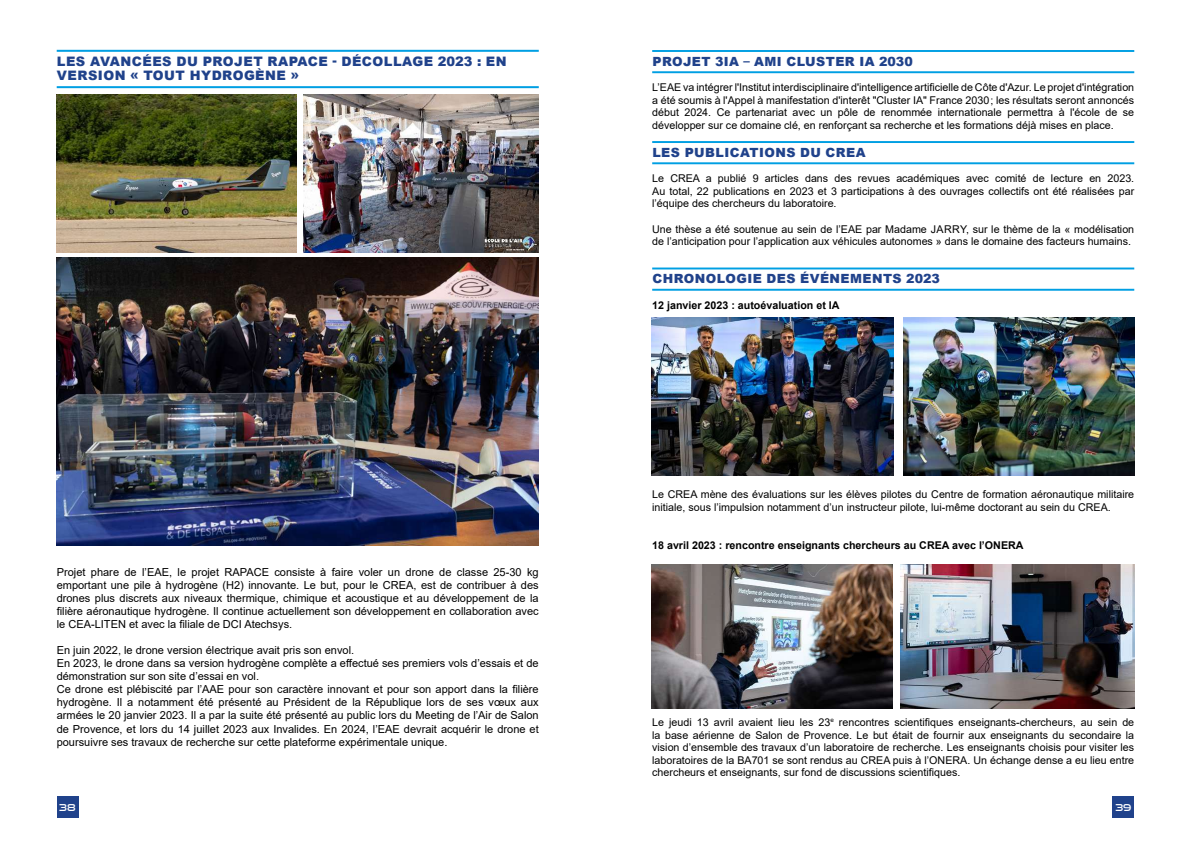
<style>
.page{position:relative;width:1191px;height:842px;background:#fff}
.page>*{position:absolute;margin:0;border:0;box-sizing:border-box;transform-origin:0 0}
.t1{font:900 13px/14.4px "Arial";letter-spacing:.035em;color:#20428b}
.t2{font:900 12.6px "Arial";letter-spacing:.035em;color:#20428b}
.t3{font:11px/13px "Arial";color:#000;text-align:justify}
.t4{font:10.7px/12.6px "Arial";color:#000;text-align:justify}
.t5{font:700 10.7px "Arial";color:#000}
.t6{font:9.6px "Good Times Rg";color:#fff}
</style>
<div class="page">
<div style="left:57px;top:797px;width:21px;height:21px;background:#20428b"></div>
<div style="left:1112px;top:797px;width:22px;height:21px;background:#20428b"></div>
<hr style="left:57px;top:50px;width:482px;height:2px;background:#009fe3">
<hr style="left:57px;top:86px;width:482px;height:2px;background:#009fe3">
<hr style="left:652px;top:50px;width:482px;height:2px;background:#009fe3">
<hr style="left:652px;top:71px;width:482px;height:2px;background:#009fe3">
<hr style="left:652px;top:141px;width:482px;height:2px;background:#009fe3">
<hr style="left:652px;top:162px;width:482px;height:2px;background:#009fe3">
<hr style="left:652px;top:268px;width:482px;height:1px;background:#009fe3">
<hr style="left:652px;top:289px;width:482px;height:2px;background:#009fe3">
<img style="left:303px;top:94px;width:236px;height:158px">
<img style="left:57px;top:258px;width:482px;height:288px">
<img style="left:651px;top:317px;width:242px;height:158px">
<img style="left:904px;top:317px;width:230px;height:158px">
<img style="left:652px;top:564px;width:240px;height:145px">
<img style="left:900px;top:564px;width:234px;height:145px">
<img style="left:57px;top:94px;width:239px;height:158px">
<p class="t1" style="left:57px;top:54px;width:451px">LES AVANCÉES DU PROJET RAPACE - DÉCOLLAGE 2023 : EN<br>VERSION « TOUT HYDROGÈNE »</p>
<p class="t3" style="left:57px;top:566px;width:483px">Projet phare de l’EAE, le projet RAPACE consiste à faire voler un drone de classe 25-30 kg emportant une pile à hydrogène (H2) innovante. Le but, pour le CREA, est de contribuer à des drones plus discrets aux niveaux thermique, chimique et acoustique et au développement de la filière aéronautique hydrogène. Il continue actuellement son développement en collaboration avec le CEA-LITEN et avec la filiale de DCI Atechsys.</p>
<p class="t3" style="left:57px;top:644px;width:483px;text-align:left">En juin 2022, le drone version électrique avait pris son envol.<br>En 2023, le drone dans sa version hydrogène complète a effectué ses premiers vols d’essais et de démonstration sur son site d’essai en vol.<br>Ce drone est plébiscité par l’AAE pour son caractère innovant et pour son apport dans la filière hydrogène. Il a notamment été présenté au Président de la République lors de ses vœux aux armées le 20 janvier 2023. Il a par la suite été présenté au public lors du Meeting de l’Air de Salon de Provence, et lors du 14 juillet 2023 aux Invalides. En 2024, l’EAE devrait acquérir le drone et poursuivre ses travaux de recherche sur cette plateforme expérimentale unique.</p>
<p class="t2" style="left:652px;top:52px;width:262px">PROJET 3IA – AMI CLUSTER IA 2030</p>
<p class="t4" style="left:652px;top:81px;width:483px">L’EAE va intégrer l'Institut interdisciplinaire d'intelligence artificielle de Côte d'Azur. Le projet d'intégration a été soumis à l'Appel à manifestation d'interêt "Cluster IA" France 2030; les résultats seront annoncés début 2024. Ce partenariat avec un pôle de renommée internationale permettra à l'école de se développer sur ce domaine clé, en renforçant sa recherche et les formations déjà mises en place.</p>
<p class="t2" style="left:652px;top:143px;width:215px">LES PUBLICATIONS DU CREA</p>
<p class="t4" style="left:652px;top:172px;width:483px">Le CREA a publié 9 articles dans des revues académiques avec comité de lecture en 2023.<br>Au total, 22 publications en 2023 et 3 participations à des ouvrages collectifs ont été réalisées par l’équipe des chercheurs du laboratoire.</p>
<p class="t4" style="left:652px;top:223px;width:483px">Une thèse a été soutenue au sein de l’EAE par Madame JARRY, sur le thème de la « modélisation de l’anticipation pour l’application aux véhicules autonomes » dans le domaine des facteurs humains.</p>
<p class="t2" style="left:652px;top:270px;width:289px">CHRONOLOGIE DES ÉVÉNEMENTS 2023</p>
<p class="t5" style="left:652px;top:297px;width:189px">12 janvier 2023 : autoévaluation et IA</p>
<p class="t4" style="left:652px;top:488px;width:483px">Le CREA mène des évaluations sur les élèves pilotes du Centre de formation aéronautique militaire initiale, sous l’impulsion notamment d’un instructeur pilote, lui-même doctorant au sein du CREA.</p>
<p class="t5" style="left:652px;top:537px;width:373px">18 avril 2023 : rencontre enseignants chercheurs au CREA avec l’ONERA</p>
<p class="t4" style="left:652px;top:716px;width:483px">Le jeudi 13 avril avaient lieu les 23<sup>e</sup> rencontres scientifiques enseignants-chercheurs, au sein de la base aérienne de Salon de Provence. Le but était de fournir aux enseignants du secondaire la vision d’ensemble des travaux d’un laboratoire de recherche. Les enseignants choisis pour visiter les laboratoires de la BA701 se sont rendus au CREA puis à l’ONERA. Un échange dense a eu lieu entre chercheurs et enseignants, sur fond de discussions scientifiques.</p>
<p class="t6" style="left:59px;top:802px;width:18px">38</p>
<p class="t6" style="left:1115px;top:802px;width:18px">39</p>
</div>
